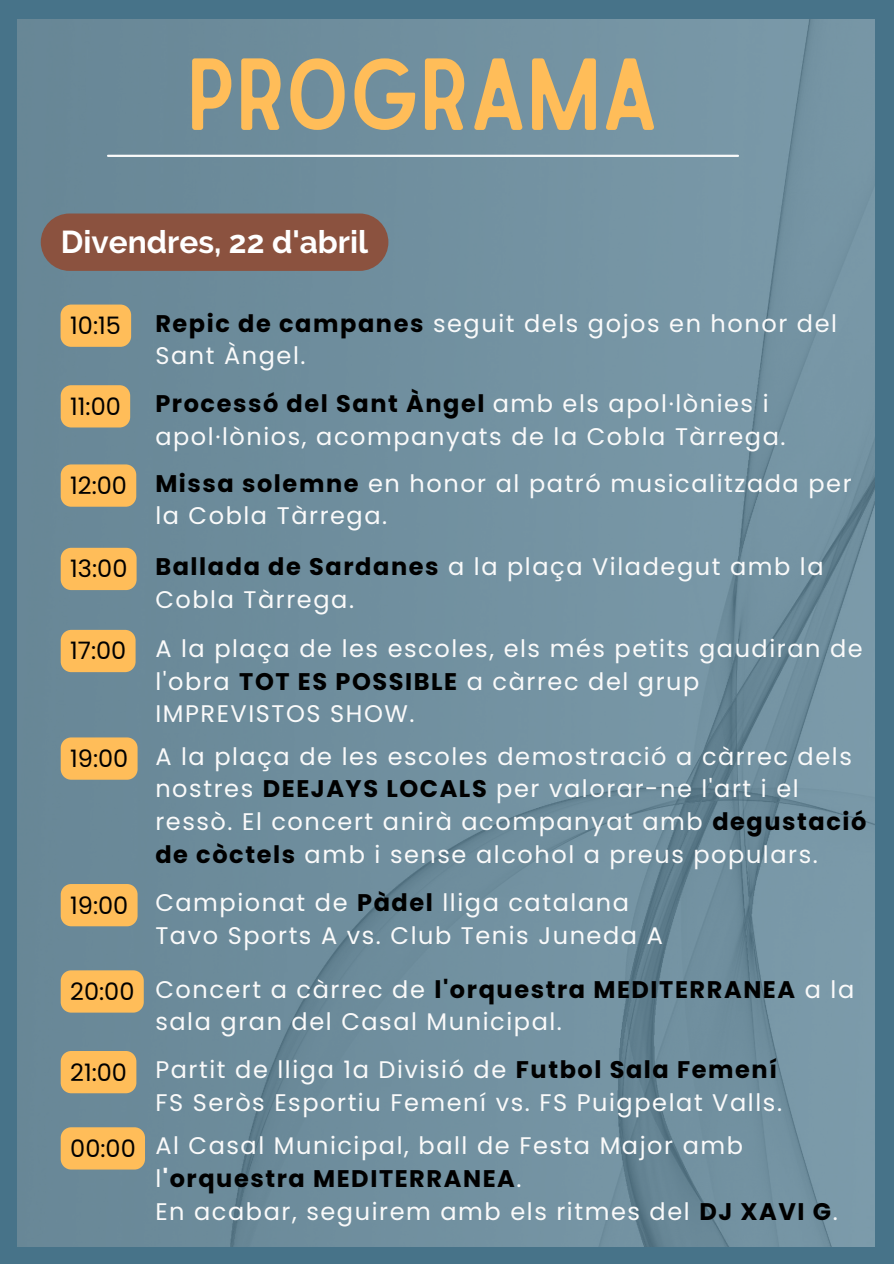
<style>
.page{position:relative;width:894px;height:1264px;background:#fff}
.page>*{position:absolute;margin:0;border:0;box-sizing:border-box;transform-origin:0 0}
.t1{font:97.5px "Sailors";color:#ffbd59}
.t2{font:700 31.5px "Raleway";color:#fff}
.t3{font:24px/32.7px "Poppins";letter-spacing:.065em;color:#fafafa}
.t4{font:24px "Poppins";color:#000}
.s1{font-weight:700;color:#000}
.s2{font-weight:700}
</style>
<div class="page">
<div style="left:0;top:0;width:893px;height:1263px;background:#477389"></div>
<img style="left:18px;top:20px;width:856px;height:1226px">
<div style="left:41px;top:213px;width:347px;height:58px;background:#8b523f;border-radius:29px"></div>
<hr style="left:108px;top:155px;width:629px;height:2px;background:#fafafa">
<svg style="left:61px;top:304px;width:70px;height:43px"></svg>
<div style="left:61px;top:385px;width:69px;height:42px;background:#ffbd59"></div>
<div style="left:61px;top:464px;width:75px;height:42px;background:#ffbd59"></div>
<div style="left:61px;top:548px;width:75px;height:42px;background:#ffbd59"></div>
<div style="left:61px;top:630px;width:74px;height:42px;background:#ffbd59"></div>
<div style="left:61px;top:737px;width:76px;height:42px;background:#ffbd59"></div>
<div style="left:61px;top:884px;width:76px;height:42px;background:#ffbd59"></div>
<div style="left:61px;top:970px;width:83px;height:42px;background:#ffbd59"></div>
<div style="left:61px;top:1050px;width:75px;height:43px;background:#ffbd59"></div>
<div style="left:61px;top:1127px;width:84px;height:42px;background:#ffbd59"></div>
<p class="t1" style="left:187px;top:58px;width:473px">PROGRAMA</p>
<p class="t2" style="left:61px;top:223px;width:309px">Divendres, 22 d'abril</p>
<p class="t4" style="left:70px;top:309px;width:52px">10:15</p>
<p class="t3" style="left:155px;top:307px;width:683px"><span class="s1">Repic de campanes</span> seguit dels gojos en honor del<br>Sant Àngel.</p>
<p class="t4" style="left:70px;top:389px;width:52px">11:00</p>
<p class="t3" style="left:155px;top:387px;width:631px"><span class="s1">Processó del Sant Àngel</span> amb els apol·lònies i apol·lònios, acompanyats de la Cobla Tàrrega.</p>
<p class="t4" style="left:70px;top:469px;width:58px">12:00</p>
<p class="t3" style="left:155px;top:467px;width:697px"><span class="s1">Missa solemne</span> en honor al patró musicalitzada per la Cobla Tàrrega.</p>
<p class="t4" style="left:70px;top:552px;width:59px">13:00</p>
<p class="t3" style="left:155px;top:550px;width:669px"><span class="s1">Ballada de Sardanes</span> a la plaça Viladegut amb la<br>Cobla Tàrrega.</p>
<p class="t4" style="left:70px;top:634px;width:58px">17:00</p>
<p class="t3" style="left:155px;top:632px;width:708px">A la plaça de les escoles, els més petits gaudiran de l'obra <span class="s1">TOT ES POSSIBLE</span> a càrrec del grup<br>IMPREVISTOS SHOW.</p>
<p class="t4" style="left:70px;top:741px;width:60px">19:00</p>
<p class="t3" style="left:155px;top:740px;width:712px">A la plaça de les escoles demostració a càrrec dels nostres <span class="s1">DEEJAYS LOCALS</span> per valorar-ne l'art i el ressò. El concert anirà acompanyat amb <span class="s1">degustació de còctels</span> amb i sense alcohol a preus populars.</p>
<p class="t4" style="left:70px;top:888px;width:60px">19:00</p>
<p class="t3" style="left:155px;top:886px;width:475px">Campionat de <span class="s1">Pàdel</span> lliga catalana</p>
<p class="t3" style="left:155px;top:919px;width:509px">Tavo Sports A vs. Club Tenis Juneda A</p>
<p class="t4" style="left:70px;top:974px;width:66px">20:00</p>
<p class="t3" style="left:155px;top:972px;width:700px">Concert a càrrec de <span class="s1">l'orquestra MEDITERRANEA</span> a la sala gran del Casal Municipal.</p>
<p class="t4" style="left:70px;top:1055px;width:58px">21:00</p>
<p class="t3" style="left:155px;top:1053px;width:623px">Partit de lliga 1a Divisió de <span class="s1">Futbol Sala Femení</span></p>
<p class="t3" style="left:155px;top:1086px;width:628px">FS Seròs Esportiu Femení vs. FS Puigpelat Valls.</p>
<p class="t4" style="left:70px;top:1131px;width:67px">00:00</p>
<p class="t3" style="left:155px;top:1129px;width:589px">Al Casal Municipal, ball de Festa Major amb l<span class="s2">'</span><span class="s1">orquestra MEDITERRANEA</span>.</p>
<p class="t3" style="left:155px;top:1194px;width:683px">En acabar, seguirem amb els ritmes del <span class="s1">DJ XAVI G</span>.</p>
</div>
